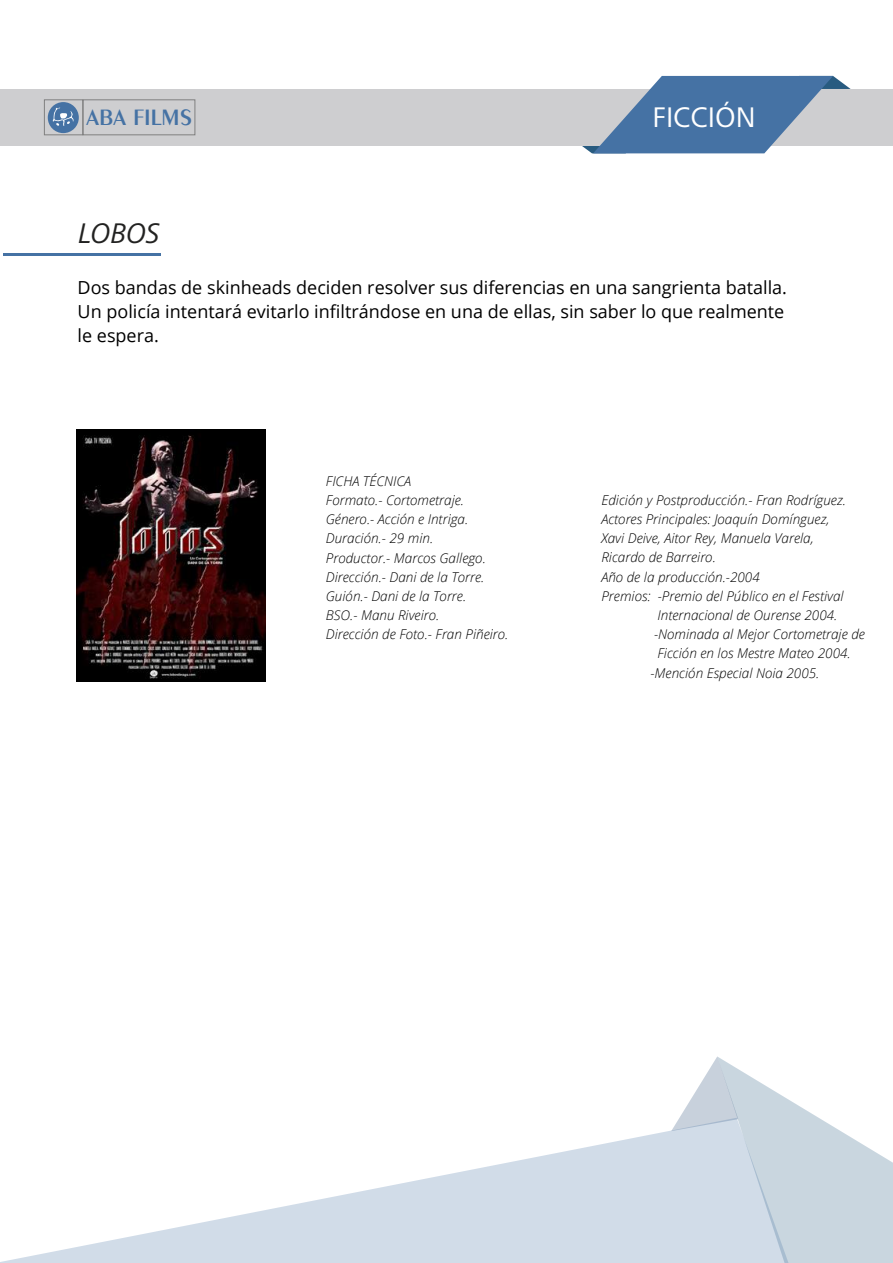
<style>
.page{position:relative;width:893px;height:1263px;background:#fff}
.page>*{position:absolute;margin:0;border:0;box-sizing:border-box;transform-origin:0 0}
.t1{font:29.4px "Frutiger Next LT";color:#fff}
.t2{font:italic 29.4px "Frutiger Next LT";color:#222221}
.t3{font:600 23.85px "Peignot";color:#4572a4}
.t4{font:18px/24px "Open Sans";color:#000}
.t5{font:italic 300 13.5px/19.2px "Open Sans";color:#000}
</style>
<div class="page">
<div style="left:0;top:89px;width:893px;height:56px;background:#ceced0"></div>
<svg style="left:574px;top:76px;width:277px;height:77px"></svg>
<img style="left:77px;top:429px;width:189px;height:252px">
<svg style="left:679px;top:1056px;width:214px;height:207px"></svg>
<svg style="left:0;top:1118px;width:817px;height:145px;fill:#d1dce8"></svg>
<div style="left:48px;top:102px;width:31px;height:31px;background:#4572a4;border-radius:50%"></div>
<svg style="left:53px;top:107px;width:21px;height:19px"></svg>
<div style="left:44px;top:100px;width:39px;height:35px;border:1px solid #808080"></div>
<div style="left:83px;top:100px;width:112px;height:35px;border:1px solid #808080"></div>
<hr style="left:3px;top:253px;width:157px;height:2px;background:#4572a4">
<h2 class="t3" style="left:86px;top:104px;width:107px">ABA FILMS</h2>
<h1 class="t1" style="left:653px;top:101px;width:105px">FICCIÓN</h1>
<h1 class="t2" style="left:78px;top:217px;width:83px">LOBOS</h1>
<h3 class="t4" style="left:78px;top:275px;width:711px">Dos bandas de skinheads deciden resolver sus diferencias en una sangrienta batalla.<br>Un policía intentará evitarlo infiltrándose en una de ellas, sin saber lo que realmente le espera.</h3>
<p class="t5" style="left:326px;top:471px;width:184px">FICHA TÉCNICA<br>Formato.- Cortometraje.<br>Género.- Acción e Intriga.<br>Duración.- 29 min.<br>Productor.- Marcos Gallego.<br>Dirección.- Dani de la Torre.<br>Guión.- Dani de la Torre.<br>BSO.- Manu Riveiro.<br>Dirección de Foto.- Fran Piñeiro.</p>
<p class="t5" style="left:601px;top:490px;width:246px">Edición y Postproducción.- Fran Rodríguez.</p>
<p class="t5" style="left:601px;top:509px;width:230px">Actores Principales: Joaquín Domínguez,</p>
<p class="t5" style="left:601px;top:528px;width:214px">Xavi Deive, Aitor Rey, Manuela Varela,</p>
<p class="t5" style="left:601px;top:547px;width:116px">Ricardo de Barreiro.</p>
<p class="t5" style="left:601px;top:567px;width:160px">Año de la producción.-2004</p>
<p class="t5" style="left:601px;top:586px;width:244px">Premios: -Premio del Público en el Festival</p>
<p class="t5" style="left:658px;top:605px;width:181px">Internacional de Ourense 2004.</p>
<p class="t5" style="left:654px;top:624px;width:212px">-Nominada al Mejor Cortometraje de</p>
<p class="t5" style="left:658px;top:643px;width:195px">Ficción en los Mestre Mateo 2004.</p>
<p class="t5" style="left:650px;top:663px;width:170px">-Mención Especial Noia 2005.</p>
</div>
